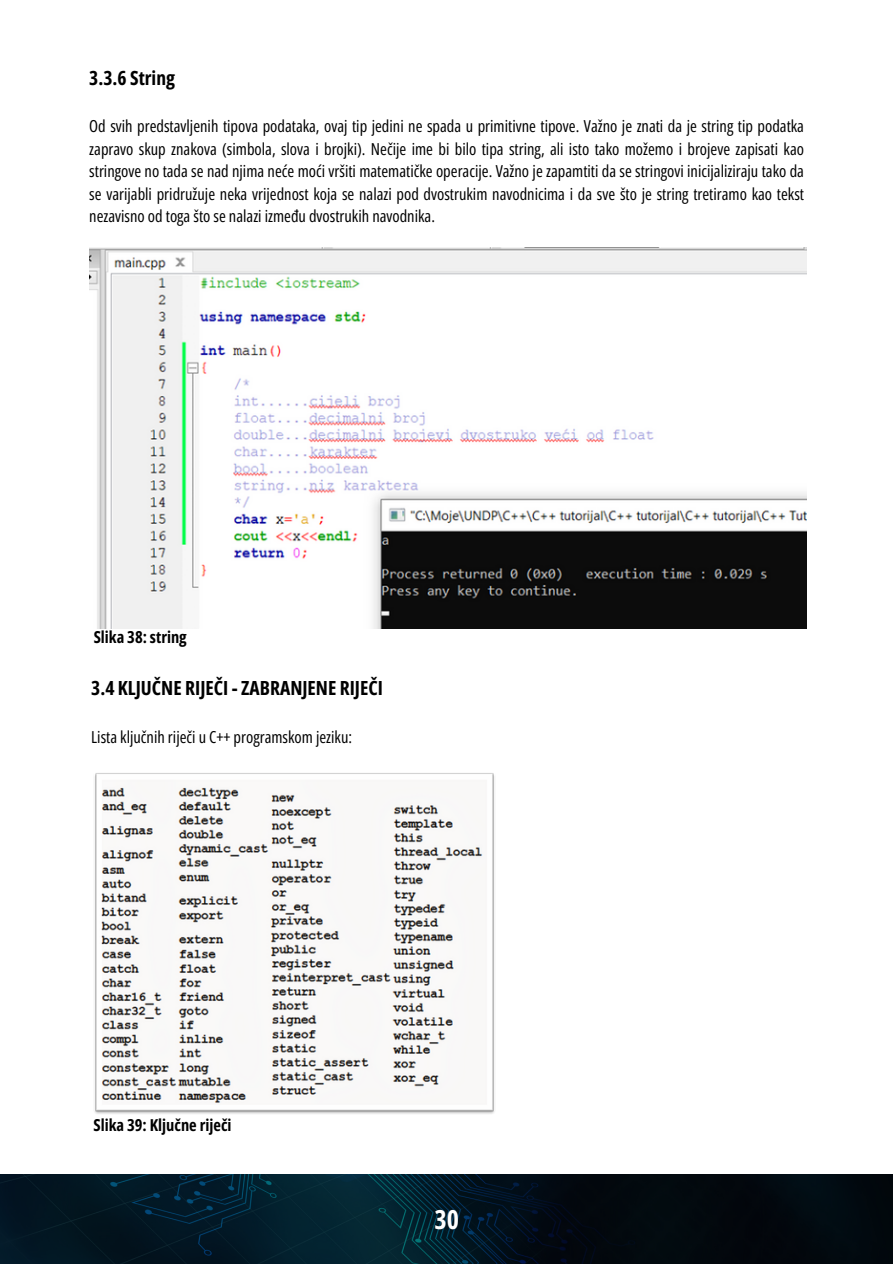
<style>
.page{position:relative;width:893px;height:1264px;background:#fff}
.page>*{position:absolute;margin:0;border:0;box-sizing:border-box;transform-origin:0 0}
.t1{font:700 26.1px "Open Sans Condensed";color:#fff}
.t2{font:700 19.5px "Open Sans Condensed";color:#000}
.t3{font:16.5px/22.5px "Open Sans Condensed";color:#000;text-align:justify}
.t4{font:700 16.5px "Open Sans Condensed";color:#000}
</style>
<div class="page">
<svg style="left:0;top:1174px;width:892px;height:89px;background:#02151f"></svg>
<img style="left:89px;top:247px;width:717px;height:381px">
<img style="left:94px;top:773px;width:401px;height:341px">
<p class="t2" style="left:89px;top:64px;width:87px">3.3.6 String</p>
<p class="t3" style="left:89px;top:115px;width:716px">Od svih predstavljenih tipova podataka, ovaj tip jedini ne spada u primitivne tipove. Važno je znati da je string tip podatka zapravo skup znakova (simbola, slova i brojki). Nečije ime bi bilo tipa string, ali isto tako možemo i brojeve zapisati kao stringove no tada se nad njima neće moći vršiti matematičke operacije. Važno je zapamtiti da se stringovi inicijaliziraju tako da se varijabli pridružuje neka vrijednost koja se nalazi pod dvostrukim navodnicima i da sve što je string tretiramo kao tekst nezavisno od toga što se nalazi između dvostrukih navodnika.</p>
<p class="t4" style="left:94px;top:625px;width:95px">Slika 38: string</p>
<p class="t2" style="left:91px;top:673px;width:293px">3.4 KLJUČNE RIJEČI - ZABRANJENE RIJEČI</p>
<p class="t3" style="left:91px;top:725px;width:262px">Lista ključnih riječi u C++ programskom jeziku:</p>
<p class="t4" style="left:94px;top:1113px;width:140px">Slika 39: Ključne riječi</p>
<p class="t1" style="left:434px;top:1200px;width:26px">30</p>
</div>
